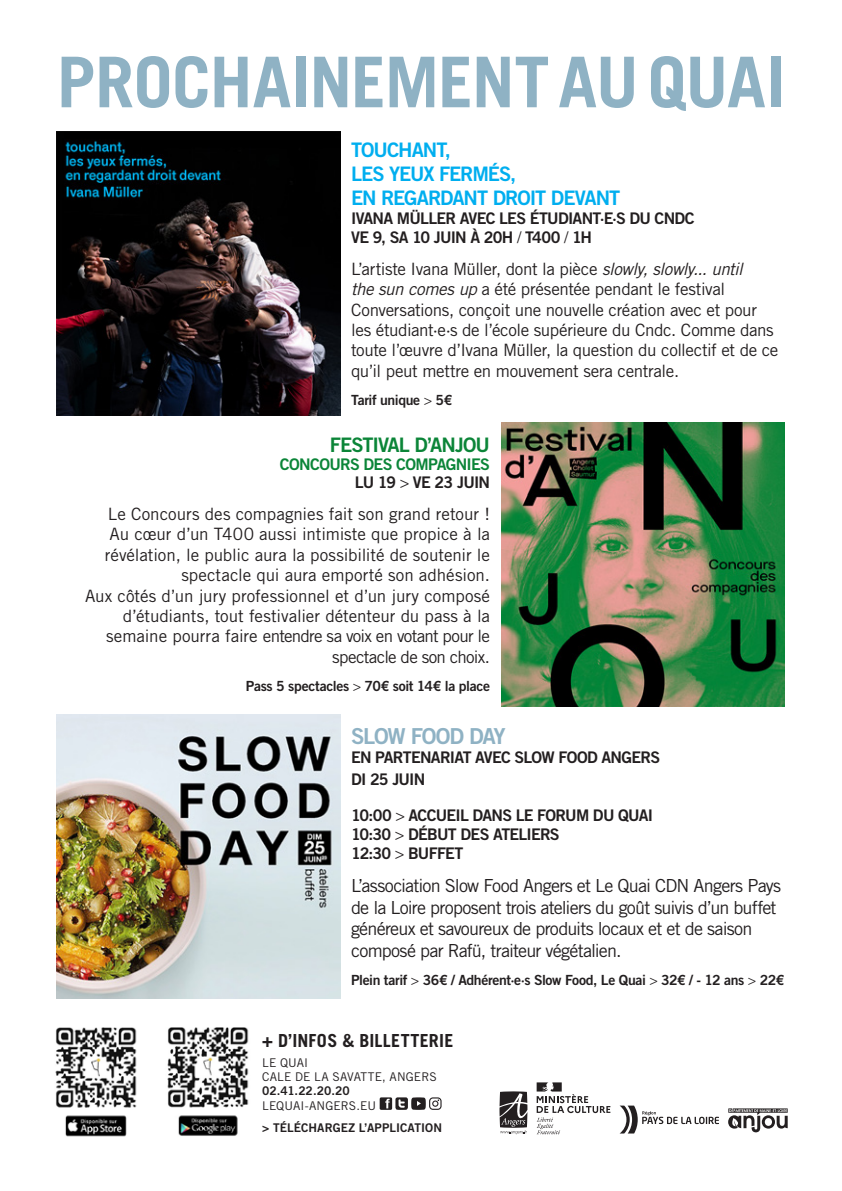
<style>
.page{position:relative;width:842px;height:1191px;background:#fff}
.page>*{position:absolute;margin:0;border:0;box-sizing:border-box;transform-origin:0 0}
.t1{font:700 70px "Trade Gothic LT Pro";letter-spacing:-.015em;color:#8fb2c4}
.t2{font:22px "Trade Gothic LT Pro Bd 2";letter-spacing:-.06em;color:#8fb2c4}
.t3{font:20px "Trade Gothic LT Pro Bd 2";letter-spacing:-.05em;color:#00aeef}
.t4{font:20px "Trade Gothic LT Pro Bd 2";letter-spacing:-.05em;color:#0b8538}
.t5{font:18px/21.6px "Trade Gothic LT Pro";letter-spacing:-.045em;color:#231f20}
.t6{font:700 18px "Trade Gothic LT Pro";letter-spacing:.02em;color:#231f20}
.t7{font:17px/20.4px "Trade Gothic LT Pro";letter-spacing:-.015em;color:#231f20;text-align:right}
.t8{font:16px "Trade Gothic LT Pro Bd 2";letter-spacing:-.05em;color:#231f20}
.t9{font:16px "Trade Gothic LT Pro Bd 2";letter-spacing:-.04em;color:#0b8538}
.t10{font:14px "Trade Gothic LT Pro Bd 2";letter-spacing:-.025em;color:#231f20}
.t11{font:12px/14.4px "Trade Gothic LT Pro";letter-spacing:.01em;color:#231f20}
.t12{font:12px "Trade Gothic LT Pro Bd 2";letter-spacing:.005em;color:#231f20}
.s1{font-family:"Trade Gothic LT Pro"}
.s2{font-style:italic}
</style>
<div class="page">
<svg style="left:499px;top:1091px;width:28px;height:43px"></svg>
<svg style="left:537px;top:1082px;width:73px;height:52px"></svg>
<svg style="left:619px;top:1105px;width:100px;height:28px"></svg>
<svg style="left:728px;top:1108px;width:60px;height:24px"></svg>
<img style="left:55px;top:1028px;width:194px;height:109px">
<svg style="left:380px;top:1097px;width:62px;height:12px"></svg>
<img style="left:57px;top:132px;width:283px;height:283px">
<img style="left:501px;top:422px;width:284px;height:284px">
<img style="left:57px;top:714px;width:283px;height:284px">
<p class="t1" style="left:57px;top:39px;width:730px">PROCHAINEMENT AU QUAI</p>
<p class="t3" style="left:351px;top:137px;width:101px">TOUCHANT,</p>
<p class="t3" style="left:351px;top:161px;width:167px">LES YEUX FERMÉS,</p>
<p class="t3" style="left:351px;top:185px;width:271px">EN REGARDANT DROIT DEVANT</p>
<p class="t8" style="left:351px;top:208px;width:345px">IVANA MÜLLER AVEC LES ÉTUDIANT·E·S DU CNDC</p>
<p class="t8" style="left:351px;top:227px;width:242px">VE 9, SA 10 JUIN À 20H <span class="s1">/</span> T400 <span class="s1">/</span> 1H</p>
<p class="t7" style="left:351px;top:258px;width:429px;text-align:left">L’artiste Ivana Müller, dont la pièce <span class="s2">slowly, slowly... until<br>the sun comes up</span> a été présentée pendant le festival Conversations, conçoit une nouvelle création avec et pour les étudiant·e·s de l’école supérieure du Cndc. Comme dans toute l’œuvre d’Ivana Müller, la question du collectif et de ce qu’il peut mettre en mouvement sera centrale.</p>
<p class="t10" style="left:351px;top:391px;width:103px">Tarif unique <span class="s1">&gt;</span> 5€</p>
<p class="t4" style="left:330px;top:432px;width:162px">FESTIVAL D’ANJOU</p>
<p class="t9" style="left:280px;top:454px;width:212px">CONCOURS DES COMPAGNIES</p>
<p class="t8" style="left:355px;top:472px;width:137px">LU 19 <span class="s1">&gt;</span> VE 23 JUIN</p>
<p class="t7" style="left:108px;top:503px;width:384px">Le Concours des compagnies fait son grand retour !</p>
<p class="t7" style="left:105px;top:524px;width:386px">Au cœur d’un T400 aussi intimiste que propice à la révélation, le public aura la possibilité de soutenir le spectacle qui aura emporté son adhésion.</p>
<p class="t7" style="left:85px;top:585px;width:406px">Aux côtés d’un jury professionnel et d’un jury composé d’étudiants, tout festivalier détenteur du pass à la semaine pourra faire entendre sa voix en votant pour le spectacle de son choix.</p>
<p class="t10" style="left:246px;top:677px;width:246px">Pass 5 spectacles <span class="s1">&gt;</span> 70€ soit 14€ la place</p>
<p class="t2" style="left:351px;top:722px;width:156px">SLOW FOOD DAY</p>
<p class="t8" style="left:351px;top:747px;width:310px">EN PARTENARIAT AVEC SLOW FOOD ANGERS</p>
<p class="t8" style="left:351px;top:769px;width:76px">DI 25 JUIN</p>
<p class="t8" style="left:351px;top:805px;width:303px">10:00 <span class="s1">&gt;</span> ACCUEIL DANS LE FORUM DU QUAI</p>
<p class="t8" style="left:351px;top:824px;width:210px">10:30 <span class="s1">&gt;</span> DÉBUT DES ATELIERS</p>
<p class="t8" style="left:351px;top:843px;width:114px">12:30 <span class="s1">&gt;</span> BUFFET</p>
<p class="t5" style="left:351px;top:874px;width:432px">L’association Slow Food Angers et Le Quai CDN Angers Pays de la Loire proposent trois ateliers du goût suivis d’un buffet généreux et savoureux de produits locaux et et de saison composé par Rafü, traiteur végétalien.</p>
<p class="t10" style="left:351px;top:971px;width:435px">Plein tarif <span class="s1">&gt;</span> 36€ / Adhérent·e·s Slow Food, Le Quai <span class="s1">&gt;</span> 32€ / - 12 ans <span class="s1">&gt;</span> 22€</p>
<p class="t6" style="left:262px;top:1029px;width:193px">+ D’INFOS &amp; BILLETTERIE</p>
<p class="t11" style="left:262px;top:1055px;width:176px">LE QUAI<br>CALE DE LA SAVATTE, ANGERS</p>
<p class="t12" style="left:262px;top:1083px;width:89px">02.41.22.20.20</p>
<p class="t11" style="left:262px;top:1098px;width:115px">LEQUAI-ANGERS.EU</p>
<p class="t12" style="left:262px;top:1119px;width:181px">&gt; TÉLÉCHARGEZ L’APPLICATION</p>
</div>
